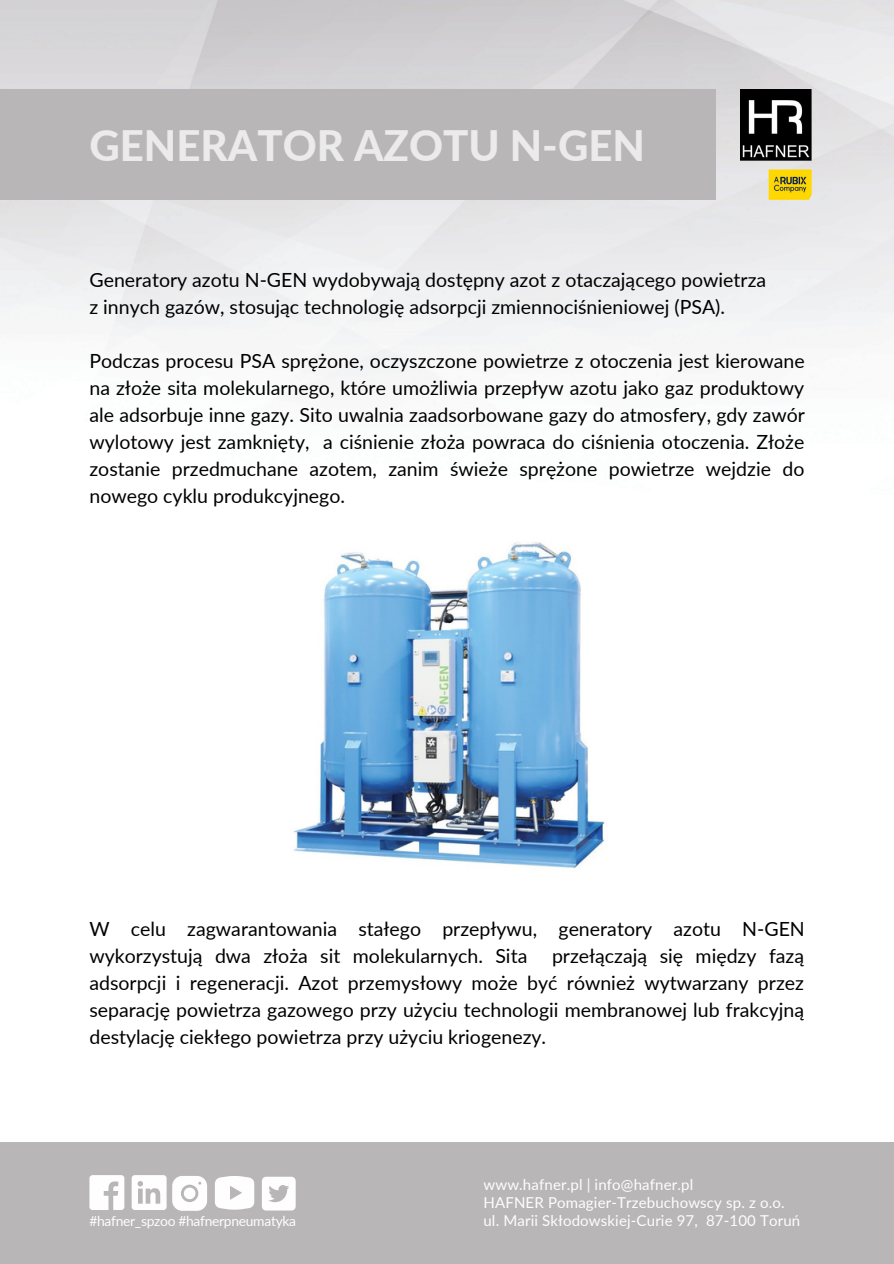
<style>
.page{position:relative;width:894px;height:1264px;background:#fff}
.page>*{position:absolute;margin:0;border:0;box-sizing:border-box;transform-origin:0 0}
.t1{font:800 42px "Lato";color:#ebebec}
.t2{font:19.5px/27px "Lato";color:#000;text-align:justify}
.t3{font:15px "Lato";letter-spacing:.01em;color:#fefefe}
.t4{font:13.8px "Lato";letter-spacing:-.02em;color:#fefefe}
</style>
<div class="page">
<div style="left:0;top:1142px;width:893px;height:121px;background:#b9b6b8"></div>
<img style="left:0;top:0;width:893px;height:392px">
<img style="left:740px;top:89px;width:71px;height:111px">
<svg style="left:262px;top:1176px;width:33px;height:34px"></svg>
<svg style="left:215px;top:1176px;width:39px;height:33px"></svg>
<svg style="left:89px;top:1175px;width:35px;height:34px"></svg>
<svg style="left:132px;top:1175px;width:34px;height:34px"></svg>
<svg style="left:172px;top:1176px;width:35px;height:34px"></svg>
<div style="left:0;top:89px;width:715px;height:111px;background:#b9b6b8"></div>
<img style="left:293px;top:542px;width:312px;height:327px">
<p class="t1" style="left:89px;top:119px;width:557px">GENERATOR AZOTU N-GEN</p>
<p class="t2" style="left:89px;top:266px;width:678px">Generatory azotu N-GEN wydobywają dostępny azot z otaczającego powietrza</p>
<p class="t2" style="left:89px;top:293px;width:637px">z innych gazów, stosując technologię adsorpcji zmiennociśnieniowej (PSA).</p>
<p class="t2" style="left:89px;top:347px;width:716px">Podczas procesu PSA sprężone, oczyszczone powietrze z otoczenia jest kierowane na złoże sita molekularnego, które umożliwia przepływ azotu jako gaz produktowy ale adsorbuje inne gazy. Sito uwalnia zaadsorbowane gazy do atmosfery, gdy zawór wylotowy jest zamknięty, a ciśnienie złoża powraca do ciśnienia otoczenia. Złoże zostanie przedmuchane azotem, zanim świeże sprężone powietrze wejdzie do nowego cyklu produkcyjnego.</p>
<p class="t2" style="left:89px;top:914px;width:716px">W celu zagwarantowania stałego przepływu, generatory azotu N-GEN wykorzystują dwa złoża sit molekularnych. Sita</p>
<p class="t2" style="left:89px;top:941px;width:716px;text-indent:462px">przełączają się między fazą adsorpcji i regeneracji. Azot przemysłowy może być również wytwarzany przez separację powietrza gazowego przy użyciu technologii membranowej lub frakcyjną destylację ciekłego powietrza przy użyciu kriogenezy.</p>
<p class="t4" style="left:89px;top:1212px;width:208px">#hafner_spzoo #hafnerpneumatyka</p>
<p class="t3" style="left:483px;top:1174px;width:211px">www.hafner.pl | info@hafner.pl</p>
<p class="t3" style="left:483px;top:1192px;width:302px">HAFNER Pomagier-Trzebuchowscy sp. z o.o.</p>
<p class="t3" style="left:483px;top:1210px;width:318px">ul. Marii Skłodowskiej-Curie 97, 87-100 Toruń</p>
</div>
